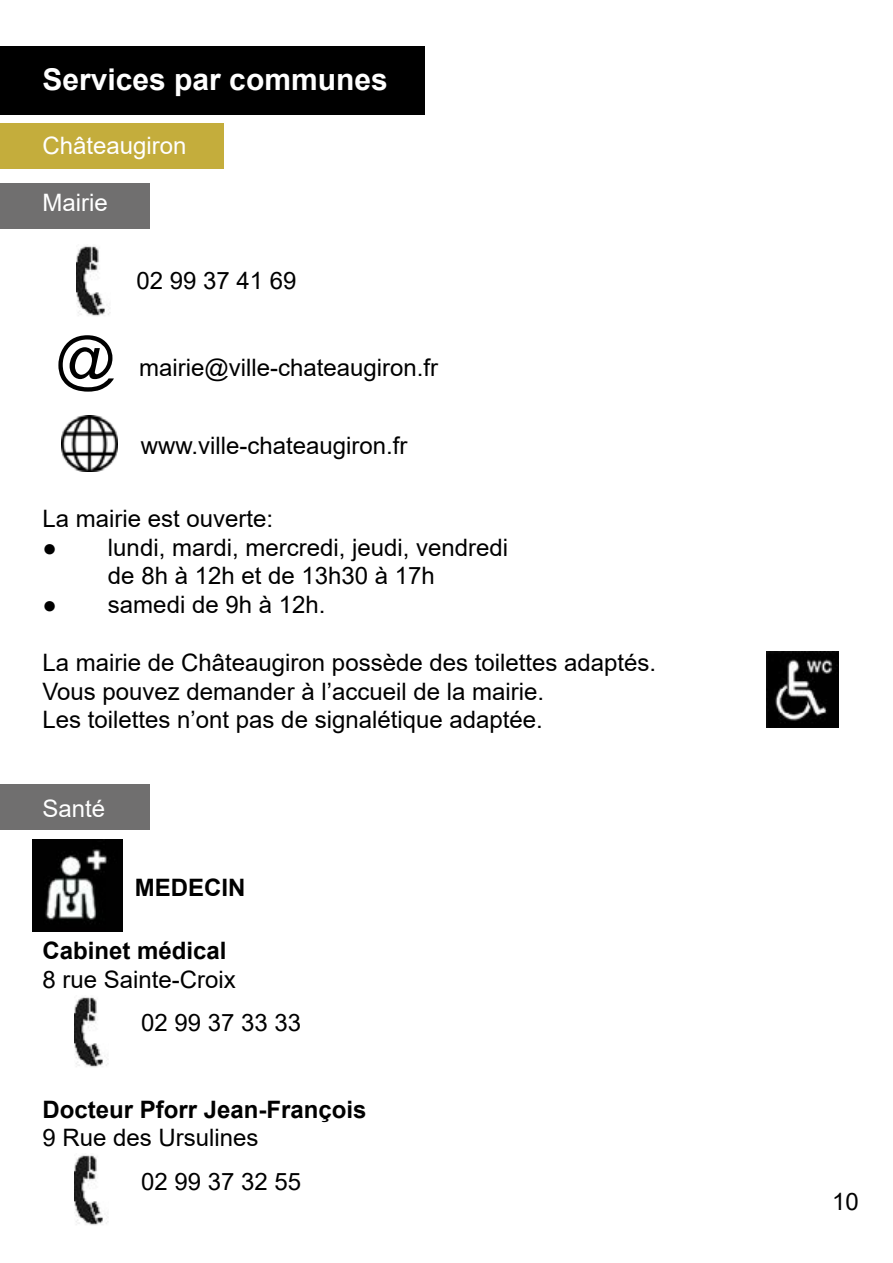
<style>
.page{position:relative;width:893px;height:1263px;background:#fff}
.page>*{position:absolute;margin:0;border:0;box-sizing:border-box;transform-origin:0 0}
.t1{font:60px "Arial";color:#000}
.t2{font:700 30px "Arial";color:#fff}
.t3{font:24px/28.8px "Arial";color:#000}
.t4{font:700 24px "Arial";color:#000}
.t5{font:24px "Arial";color:#fff}
</style>
<div class="page">
<div style="left:0;top:784px;width:149px;height:46px;background:#706f6f"></div>
<div style="left:0;top:183px;width:149px;height:46px;background:#706f6f"></div>
<div style="left:0;top:123px;width:223px;height:46px;background:#c4ad3c"></div>
<div style="left:1px;top:46px;width:424px;height:69px;background:#000"></div>
<img style="left:61px;top:415px;width:56px;height:56px">
<img style="left:33px;top:839px;width:90px;height:92px">
<img style="left:76px;top:246px;width:35px;height:70px">
<img style="left:767px;top:651px;width:72px;height:77px">
<img style="left:74px;top:997px;width:35px;height:70px">
<img style="left:74px;top:1155px;width:35px;height:70px">
<p class="t2" style="left:43px;top:59px;width:347px">Services par communes</p>
<p class="t5" style="left:43px;top:129px;width:146px">Châteaugiron</p>
<p class="t5" style="left:43px;top:186px;width:67px">Mairie</p>
<h1 class="t1" style="left:55px;top:317px;width:62px">@</h1>
<p class="t3" style="left:136px;top:266px;width:162px">02 99 37 41 69</p>
<p class="t3" style="left:139px;top:353px;width:301px">mairie@ville-chateaugiron.fr</p>
<p class="t3" style="left:141px;top:431px;width:268px">www.ville-chateaugiron.fr</p>
<p class="t3" style="left:42px;top:504px;width:232px">La mairie est ouverte:</p>
<p class="t3" style="left:42px;top:533px;width:467px;text-align:center">● lundi, mardi, mercredi, jeudi, vendredi de 8h à 12h et de 13h30 à 17h</p>
<p class="t3" style="left:42px;top:590px;width:284px">● samedi de 9h à 12h.</p>
<p class="t3" style="left:42px;top:648px;width:615px">La mairie de Châteaugiron possède des toilettes adaptés.<br>Vous pouvez demander à l’accueil de la mairie.<br>Les toilettes n’ont pas de signalétique adaptée.</p>
<p class="t5" style="left:42px;top:792px;width:64px">Santé</p>
<p class="t4" style="left:135px;top:870px;width:112px">MEDECIN</p>
<p class="t4" style="left:42px;top:933px;width:186px">Cabinet médical</p>
<p class="t3" style="left:141px;top:957px;width:162px;line-height:43.5px;text-indent:-99px">8 rue Sainte-Croix<br>02 99 37 33 33</p>
<p class="t4" style="left:42px;top:1092px;width:326px">Docteur Pforr Jean-François</p>
<p class="t3" style="left:141px;top:1116px;width:162px;line-height:43.5px;text-indent:-99px">9 Rue des Ursulines<br>02 99 37 32 55</p>
<p class="t3" style="left:832px;top:1187px;width:28px">10</p>
</div>
